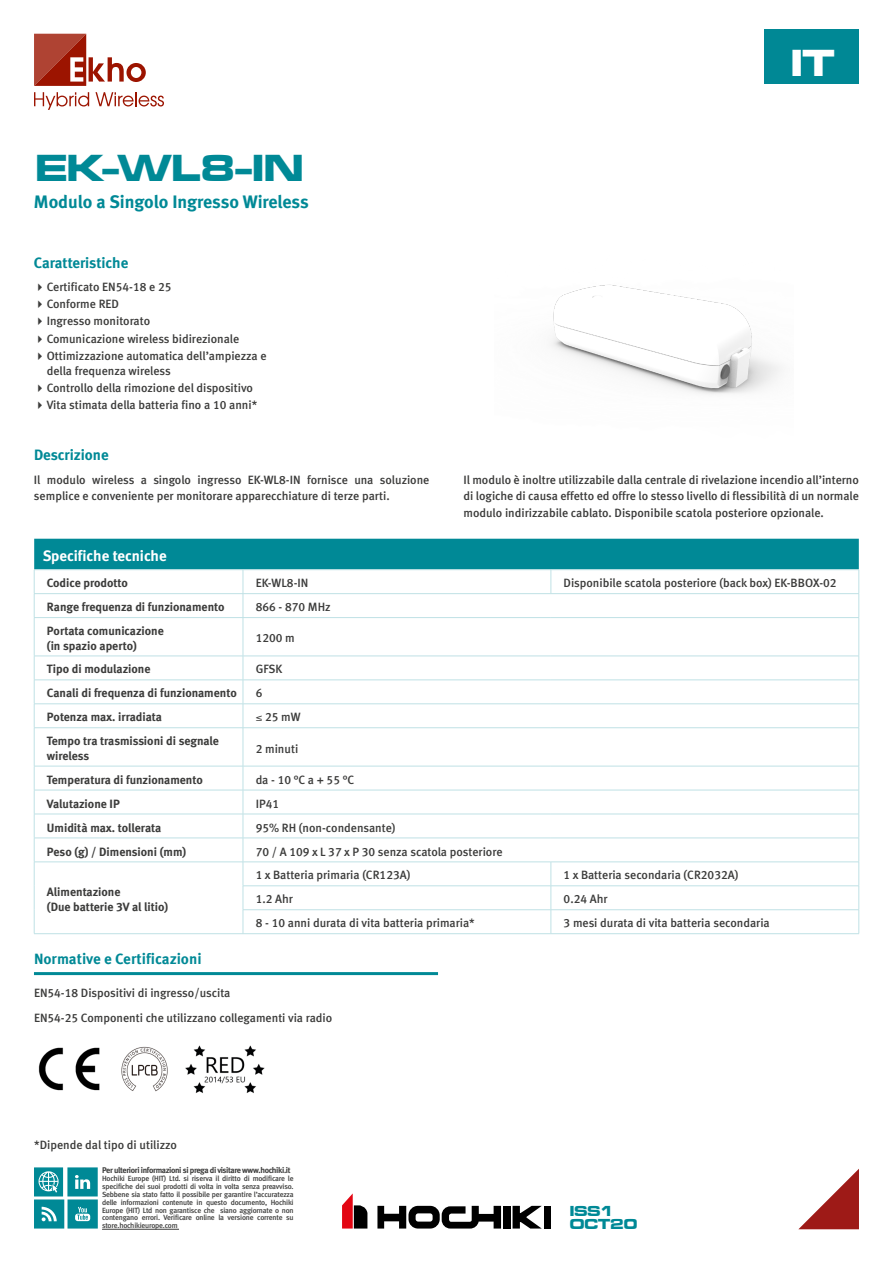
<style>
.page{position:relative;width:893px;height:1263px;background:#fff}
.page>*{position:absolute;margin:0;border:0;box-sizing:border-box;transform-origin:0 0}
.t1{font:39px "Microgramma D Bold Exte";color:#008996}
.t2{font:39px "Microgramma D Bold Exte";color:#fff}
.Product_description{font:18px "Meta Bold CE Lf";letter-spacing:-.005em;color:#008996}
.t3{font:15px "Meta Bold CE Lf";color:#008996}
.t4{font:700 15px "Meta Pro";color:#008996}
.t5{font:15px "Meta Bold CE Lf";color:#fff}
.t6{font:15px/12.8px "Microgramma D Bold Exte";color:#008996}
.Table_body_text{font:12px/16.5px "Meta Medium CELF";color:#3c3c3b}
.Table_-_Headers{font:12px/14.4px "Meta Bold CE Lf";color:#3c3c3b}
.t7{font:8.25px "Meta Bold CE";letter-spacing:-.04em;color:#3c3c3b}
.t8{font:7.5px/7.8px "Meta Medium CELF";letter-spacing:-.025em;color:#3c3c3b;text-align:justify}
.s1{font-family:"Meta Pro";font-weight:500}
.s2{font-family:"Meta Pro";font-weight:700}
</style>
<div class="page">
<svg style="left:342px;top:1193px;width:25px;height:35px"></svg>
<svg style="left:377px;top:1206px;width:124px;height:22px"></svg>
<div style="left:503px;top:1206px;width:8px;height:22px;background:#000"></div>
<svg style="left:513px;top:1206px;width:29px;height:22px"></svg>
<div style="left:544px;top:1206px;width:7px;height:22px;background:#000"></div>
<svg style="left:34px;top:1167px;width:64px;height:61px;background:#3da5af"></svg>
<svg style="left:798px;top:1169px;width:61px;height:60px"></svg>
<svg style="left:34px;top:34px;width:112px;height:52px"></svg>
<svg style="left:34px;top:92px;width:55px;height:18px"></svg>
<svg style="left:95px;top:92px;width:69px;height:14px"></svg>
<hr style="left:102px;top:1229px;width:77px;height:1px;background:#3c3c3b">
<div style="left:765px;top:29px;width:94px;height:55px;background:#008895"></div>
<hr style="left:34px;top:972px;width:404px;height:3px;background:#008996">
<img style="left:121px;top:1047px;width:47px;height:44px">
<img style="left:38px;top:1047px;width:62px;height:44px">
<img style="left:185px;top:1045px;width:80px;height:48px">
<svg style="left:35px;top:618px;width:823px;height:315px"></svg>
<hr style="left:34px;top:617px;width:209px;height:1px;background:#bfe1e5">
<hr style="left:243px;top:617px;width:308px;height:1px;background:#bfe1e5">
<hr style="left:551px;top:617px;width:308px;height:1px;background:#bfe1e5">
<hr style="left:34px;top:656px;width:209px;height:1px;background:#bfe1e5">
<hr style="left:243px;top:656px;width:308px;height:1px;background:#bfe1e5">
<hr style="left:551px;top:656px;width:308px;height:1px;background:#bfe1e5">
<hr style="left:34px;top:680px;width:209px;height:1px;background:#bfe1e5">
<hr style="left:243px;top:680px;width:308px;height:1px;background:#bfe1e5">
<hr style="left:551px;top:680px;width:308px;height:1px;background:#bfe1e5">
<hr style="left:34px;top:703px;width:209px;height:1px;background:#bfe1e5">
<hr style="left:243px;top:703px;width:308px;height:1px;background:#bfe1e5">
<hr style="left:551px;top:703px;width:308px;height:1px;background:#bfe1e5">
<hr style="left:34px;top:727px;width:209px;height:1px;background:#bfe1e5">
<hr style="left:243px;top:727px;width:308px;height:1px;background:#bfe1e5">
<hr style="left:551px;top:727px;width:308px;height:1px;background:#bfe1e5">
<hr style="left:34px;top:766px;width:209px;height:1px;background:#bfe1e5">
<hr style="left:243px;top:766px;width:308px;height:1px;background:#bfe1e5">
<hr style="left:551px;top:766px;width:308px;height:1px;background:#bfe1e5">
<hr style="left:34px;top:933px;width:209px;height:1px;background:#bfe1e5">
<hr style="left:243px;top:933px;width:308px;height:1px;background:#bfe1e5">
<hr style="left:551px;top:933px;width:308px;height:1px;background:#bfe1e5">
<hr style="left:34px;top:790px;width:209px;height:1px;background:#bfe1e5">
<hr style="left:243px;top:790px;width:308px;height:1px;background:#bfe1e5">
<hr style="left:551px;top:790px;width:308px;height:1px;background:#bfe1e5">
<hr style="left:34px;top:814px;width:209px;height:1px;background:#bfe1e5">
<hr style="left:243px;top:814px;width:308px;height:1px;background:#bfe1e5">
<hr style="left:551px;top:814px;width:308px;height:1px;background:#bfe1e5">
<hr style="left:34px;top:838px;width:209px;height:1px;background:#bfe1e5">
<hr style="left:243px;top:838px;width:308px;height:1px;background:#bfe1e5">
<hr style="left:551px;top:838px;width:308px;height:1px;background:#bfe1e5">
<svg style="left:34px;top:539px;width:825px;height:78px"></svg>
<hr style="left:34px;top:618px;width:1px;height:38px;background:#bfe1e5">
<hr style="left:243px;top:618px;width:1px;height:38px;background:#bfe1e5">
<hr style="left:858px;top:618px;width:1px;height:38px;background:#bfe1e5">
<svg style="left:34px;top:656px;width:1px;height:71px"></svg>
<svg style="left:243px;top:656px;width:1px;height:71px"></svg>
<svg style="left:858px;top:656px;width:1px;height:71px"></svg>
<hr style="left:34px;top:728px;width:1px;height:38px;background:#bfe1e5">
<hr style="left:243px;top:728px;width:1px;height:38px;background:#bfe1e5">
<hr style="left:858px;top:728px;width:1px;height:38px;background:#bfe1e5">
<hr style="left:34px;top:862px;width:209px;height:1px;background:#bfe1e5">
<hr style="left:243px;top:862px;width:308px;height:1px;background:#bfe1e5">
<hr style="left:551px;top:862px;width:308px;height:1px;background:#bfe1e5">
<hr style="left:243px;top:885px;width:308px;height:1px;background:#bfe1e5">
<hr style="left:551px;top:885px;width:308px;height:1px;background:#bfe1e5">
<svg style="left:34px;top:766px;width:1px;height:167px"></svg>
<hr style="left:243px;top:909px;width:308px;height:1px;background:#bfe1e5">
<svg style="left:243px;top:766px;width:1px;height:167px"></svg>
<hr style="left:551px;top:909px;width:308px;height:1px;background:#bfe1e5">
<svg style="left:551px;top:862px;width:1px;height:71px"></svg>
<svg style="left:858px;top:766px;width:1px;height:167px"></svg>
<img style="left:551px;top:284px;width:230px;height:110px">
<p class="t1" style="left:35px;top:141px;width:270px">EK-WL8-IN</p>
<p class="Product_description" style="left:34px;top:190px;width:276px">Modulo a Singolo Ingresso Wireless</p>
<p class="t3" style="left:34px;top:253px;width:96px">Caratteristiche</p>
<p class="Table_body_text" style="left:47px;top:279px;width:126px">Certificato EN54-18 e 25</p>
<p class="Table_body_text" style="left:47px;top:296px;width:74px">Conforme RED</p>
<p class="Table_body_text" style="left:47px;top:313px;width:105px">Ingresso monitorato</p>
<p class="Table_body_text" style="left:47px;top:330px;width:194px">Comunicazione wireless bidirezionale</p>
<p class="Table_body_text" style="left:47px;top:348px;width:221px;line-height:15px">Ottimizzazione automatica dell’ampiezza e della frequenza wireless</p>
<p class="Table_body_text" style="left:47px;top:379px;width:208px">Controllo della rimozione del dispositivo</p>
<p class="Table_body_text" style="left:47px;top:397px;width:212px">Vita stimata della batteria fino a 10 anni*</p>
<p class="t3" style="left:34px;top:445px;width:76px">Descrizione</p>
<p class="t2" style="left:791px;top:36px;width:45px">IT</p>
<p class="Table_body_text" style="left:34px;top:471px;width:397px">Il modulo wireless a singolo ingresso EK-WL8-IN fornisce una soluzione semplice e conveniente per monitorare apparecchiature di terze parti.</p>
<p class="Table_body_text" style="left:463px;top:471px;width:397px;text-align:justify">Il modulo <span class="s1">è</span> inoltre utilizzabile dalla centrale di rivelazione incendio all’interno di logiche di causa effetto ed offre lo stesso livello di flessibilit<span class="s1">à</span> di un normale modulo indirizzabile cablato. Disponibile scatola posteriore opzionale.</p>
<p class="t5" style="left:43px;top:546px;width:125px">Specifiche tecniche</p>
<p class="Table_-_Headers" style="left:47px;top:576px;width:82px">Codice prodotto</p>
<p class="Table_body_text" style="left:256px;top:575px;width:54px">EK-WL8-IN</p>
<p class="Table_body_text" style="left:564px;top:575px;width:275px">Disponibile scatola posteriore (back box) EK-BBOX-02</p>
<p class="Table_-_Headers" style="left:47px;top:600px;width:179px">Range frequenza di funzionamento</p>
<p class="Table_body_text" style="left:256px;top:599px;width:77px">866 - 870 MHz</p>
<p class="Table_-_Headers" style="left:47px;top:624px;width:118px">Portata comunicazione (in spazio aperto)</p>
<p class="Table_body_text" style="left:256px;top:630px;width:41px">1200 m</p>
<p class="Table_-_Headers" style="left:47px;top:662px;width:105px">Tipo di modulazione</p>
<p class="Table_body_text" style="left:256px;top:661px;width:28px">GFSK</p>
<p class="Table_-_Headers" style="left:47px;top:686px;width:191px">Canali di frequenza di funzionamento</p>
<p class="Table_body_text" style="left:256px;top:685px;width:8px">6</p>
<p class="Table_-_Headers" style="left:47px;top:710px;width:116px">Potenza max. irradiata</p>
<p class="Table_body_text" style="left:256px;top:709px;width:46px">≤ 25 mW</p>
<p class="Table_-_Headers" style="left:47px;top:734px;width:174px">Tempo tra trasmissioni di segnale wireless</p>
<p class="Table_body_text" style="left:256px;top:740px;width:44px">2 minuti</p>
<p class="Table_-_Headers" style="left:47px;top:772px;width:157px">Temperatura di funzionamento</p>
<p class="Table_body_text" style="left:256px;top:771px;width:100px">da - 10 °C a + 55 °C</p>
<p class="Table_-_Headers" style="left:47px;top:796px;width:74px">Valutazione IP</p>
<p class="Table_body_text" style="left:256px;top:795px;width:25px">IP41</p>
<p class="Table_-_Headers" style="left:47px;top:820px;width:116px">Umidit<span class="s2">à</span> max. tollerata</p>
<p class="Table_body_text" style="left:256px;top:819px;width:141px">95% RH (non-condensante)</p>
<p class="Table_-_Headers" style="left:47px;top:844px;width:141px">Peso (g) / Dimensioni (mm)</p>
<p class="Table_body_text" style="left:256px;top:843px;width:248px">70 / A 109 x L 37 x P 30 senza scatola posteriore</p>
<p class="Table_-_Headers" style="left:47px;top:885px;width:123px">Alimentazione<br>(Due batterie 3V al litio)</p>
<p class="Table_body_text" style="left:256px;top:867px;width:156px">1 x Batteria primaria (CR123A)</p>
<p class="Table_body_text" style="left:564px;top:867px;width:176px">1 x Batteria secondaria (CR2032A)</p>
<p class="Table_body_text" style="left:256px;top:891px;width:39px">1.2 Ahr</p>
<p class="Table_body_text" style="left:564px;top:891px;width:45px">0.24 Ahr</p>
<p class="Table_body_text" style="left:256px;top:915px;width:220px">8 - 10 anni durata di vita batteria primaria*</p>
<p class="Table_body_text" style="left:564px;top:915px;width:208px">3 mesi durata di vita batteria secondaria</p>
<p class="t4" style="left:34px;top:947px;width:169px">Normative e Certificazioni</p>
<p class="Table_body_text" style="left:34px;top:984px;width:198px">EN54-18 Dispositivi di ingresso/uscita</p>
<p class="Table_body_text" style="left:34px;top:1009px;width:300px">EN54-25 Componenti che utilizzano collegamenti via radio</p>
<p class="Table_body_text" style="left:34px;top:1137px;width:144px">*Dipende dal tipo di utilizzo</p>
<p class="t7" style="left:102px;top:1164px;width:190px">Per ulteriori informazioni si prega di visitare www.hochiki.it</p>
<p class="t8" style="left:102px;top:1175px;width:193px">Hochiki Europe (HIT) Ltd. si riserva il diritto di modificare le specifiche dei suoi prodotti di volta in volta senza preavviso.<br>Sebbene sia stato fatto il possibile per garantire l’accuratezza delle informazioni contenute in questo documento, Hochiki Europe (HIT) Ltd non garantisce che siano aggiornate o non contengano errori. Verificare online la versione corrente su store.hochikieurope.com</p>
<p class="t6" style="left:570px;top:1204px;width:69px">ISS1<br>OCT20</p>
</div>
